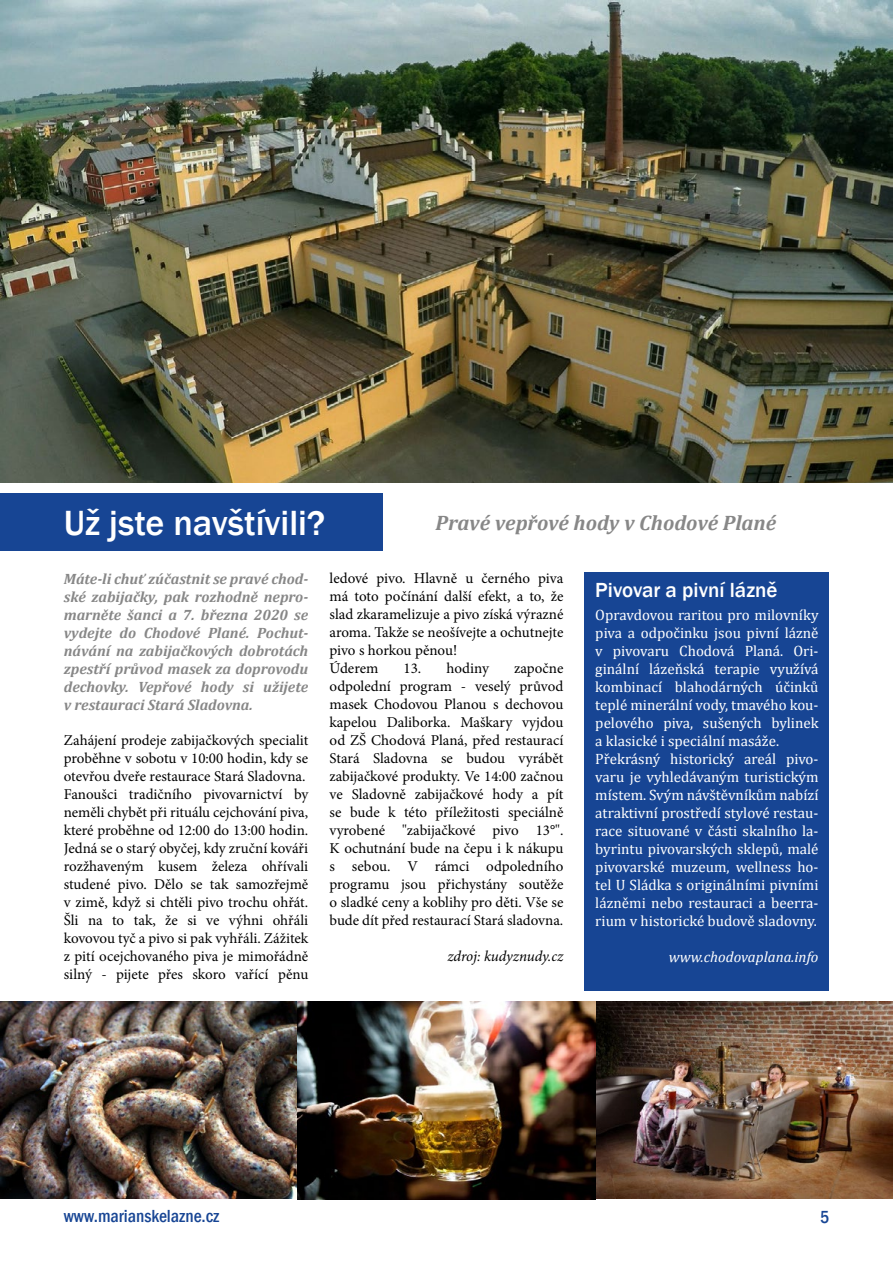
<style>
.page{position:relative;width:893px;height:1263px;background:#fff}
.page>*{position:absolute;margin:0;border:0;box-sizing:border-box;transform-origin:0 0}
.t1{font:500 36px "Franklin Gothic";color:#fff}
.t2{font:italic 700 21px "Cambria";color:#878787}
.t3{font:500 21px "Franklin Gothic";color:#fff}
.t4{font:500 condensed 18px "Franklin Gothic";color:#174594}
.t5{font:15px/18px "Minion Pro";color:#000}
.t6{font:15px/18px "Cambria";color:#fff}
.t7{font:italic 700 15px/18px "Cambria";color:#878787;text-align:justify}
.t8{font:italic 15px "Cambria";color:#fff}
.t9{font:italic 15px "Minion Pro";letter-spacing:-.01em;color:#000}
</style>
<div class="page">
<img style="left:0;top:1001px;width:892px;height:198px">
<img style="left:0;top:0;width:893px;height:483px">
<div style="left:0;top:493px;width:383px;height:58px;background:#174594"></div>
<div style="left:585px;top:572px;width:244px;height:418px;background:#174594"></div>
<h1 class="t1" style="left:64px;top:500px;width:263px">Už jste navštívili?</h1>
<h2 class="t2" style="left:436px;top:508px;width:342px">Pravé vepřové hody v Chodové Plané</h2>
<p class="t7" style="left:64px;top:569px;width:246px">Máte-li chuť zúčastnit se pravé chod&shy;ské zabijačky, pak rozhodně nepro&shy;marněte šanci a 7. března 2020 se vydejte do Chodové Plané. Pochut&shy;návání na zabijačkových dobrotách zpestří průvod masek za doprovodu dechovky. Vepřové hody si užijete v restauraci Stará Sladovna.</p>
<p class="t5" style="left:64px;top:731px;width:246px">Zahájení prodeje zabijačkových specialit proběhne v sobotu v 10:00 hodin, kdy se otevřou dveře restaurace Stará Sladovna.<br>Fanoušci tradičního pivovarnictví by neměli chybět při rituálu cejchování piva, které proběhne od 12:00 do 13:00 hodin.<br>Jedná se o starý obyčej, kdy zruční kováři rozžhaveným kusem železa ohřívali studené pivo. Dělo se tak samozřejmě v zimě, když si chtěli pivo trochu ohřát.<br>Šli na to tak, že si ve výhni ohřáli kovovou tyč a pivo si pak vyhřáli. Zážitek z pití ocejchovaného piva je mimořádně silný - pijete přes skoro vařící pěnu</p>
<p class="t5" style="left:330px;top:569px;width:235px">ledové pivo. Hlavně u černého piva má toto počínání další efekt, a to, že slad zkaramelizuje a pivo získá výrazné aroma. Takže se neošívejte a ochutnejte pivo s horkou pěnou!<br>Úderem</p>
<p class="t5" style="left:404px;top:659px;width:87px">13. hodiny</p>
<p class="t5" style="left:330px;top:659px;width:235px;text-align:justify;text-indent:185px">započne odpolední program - veselý průvod masek Chodovou Planou s dechovou kapelou Daliborka. Maškary vyjdou od ZŠ Chodová Planá, před restaurací Stará Sladovna se budou vyrábět zabijačkové produkty. Ve 14:00 začnou ve Sladovně zabijačkové hody a pít se bude k této příležitosti speciálně vyrobené "zabijačkové pivo 13°".<br>K ochutnání bude na čepu i k nákupu s sebou. V rámci odpoledního programu jsou přichystány soutěže o sladké ceny a koblihy pro děti. Vše se bude dít před restaurací Stará sladovna.</p>
<p class="t9" style="left:447px;top:946px;width:118px">zdroj: kudyznudy.cz</p>
<h2 class="t3" style="left:595px;top:577px;width:184px">Pivovar a pivní lázně</h2>
<p class="t6" style="left:595px;top:605px;width:225px">Opravdovou raritou pro milovníky piva a odpočinku jsou pivní lázně v pivovaru Chodová Planá. Ori&shy;ginální lázeňská terapie využívá kombinací blahodárných účinků teplé minerální vody, tmavého kou&shy;pelového piva, sušených bylinek a klasické i speciální masáže.<br>Překrásný historický areál pivo&shy;varu je vyhledávaným turistickým místem. Svým návštěvníkům nabízí atraktivní prostředí stylové restau&shy;race situované v části skalního la&shy;byrintu pivovarských sklepů, malé pivovarské muzeum, wellness ho&shy;tel U Sládka s originálními pivními lázněmi nebo restauraci a beerra&shy;rium v historické budově sladovny.</p>
<p class="t8" style="left:669px;top:946px;width:151px">www.chodovaplana.info</p>
<p class="t4" style="left:64px;top:1204px;width:157px">www.marianskelazne.cz</p>
<p class="t4" style="left:820px;top:1205px;width:11px">5</p>
</div>
